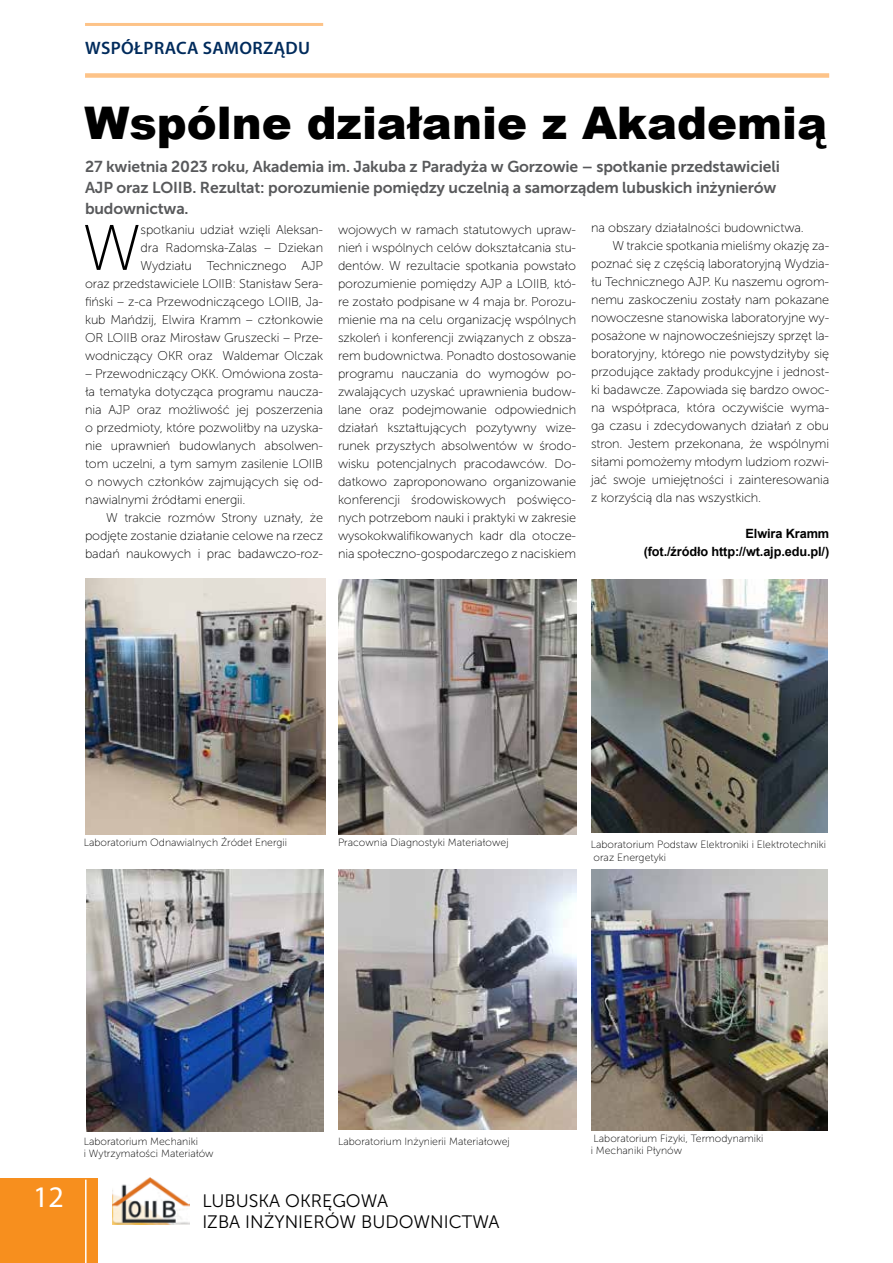
<style>
.page{position:relative;width:893px;height:1263px;background:#fff}
.page>*{position:absolute;margin:0;border:0;box-sizing:border-box;transform-origin:0 0}
.t1{font:64.2px "Museo Sans 100";color:#000}
.t2{font:900 45px "Arial";color:#000}
.t3{font:30px "Myriad Pro";color:#fff}
.t4{font:18px/21.6px "Museo Sans 300";color:#000}
.t5{font:600 18px "Myriad Pro";letter-spacing:.02em;color:#002b5c}
.t6{font:15.75px/21px "Museo Sans 700";letter-spacing:-.01em;color:#58595b}
.t7{font:12.75px/18px "Museo Sans 100";letter-spacing:-.01em;color:#000;text-align:justify}
.t8{font:700 12.75px/18px "Arial";letter-spacing:-.01em;color:#000;text-align:right}
.t9{font:10.5px/12.6px "Museo Sans 100";color:#000}
</style>
<div class="page">
<img style="left:113px;top:1177px;width:77px;height:47px">
<div style="left:0;top:1178px;width:98px;height:85px;background:#f78f1e"></div>
<hr style="left:85px;top:1179px;width:2px;height:84px;background:#fff">
<hr style="left:85px;top:23px;width:238px;height:3px;background:#fdc388">
<div style="left:85px;top:73px;width:744px;height:5px;background:#fdc388"></div>
<img style="left:338px;top:579px;width:239px;height:256px">
<img style="left:85px;top:579px;width:241px;height:256px">
<img style="left:592px;top:579px;width:236px;height:254px">
<img style="left:87px;top:869px;width:236px;height:262px">
<img style="left:338px;top:869px;width:239px;height:261px">
<img style="left:591px;top:869px;width:237px;height:262px">
<h3 class="t5" style="left:85px;top:36px;width:167px">WSPÓŁPRACA SAMORZ</h3>
<h3 class="t5" style="left:274px;top:36px;width:38px">ĄDU</h3>
<h2 class="t2" style="left:84px;top:90px;width:744px">Wspólne działanie z Akademią</h2>
<p class="t6" style="left:85px;top:156px;width:696px">27 kwietnia 2023 roku, Akademia im. Jakuba z Paradyża w Gorzowie – spotkanie przedstawicieli<br>AJP oraz LOIIB. Rezultat: porozumienie pomiędzy uczelnią a samorządem lubuskich inżynierów budownictwa.</p>
<p class="t7" style="left:338px;top:221px;width:240px">wojowych w ramach statutowych upraw&shy;nień i wspólnych celów dokształcania stu&shy;dentów. W rezultacie spotkania powstało porozumienie pomiędzy AJP a LOIIB, któ&shy;re zostało podpisane w 4 maja br. Porozu&shy;mienie ma na celu organizację wspólnych szkoleń i konferencji związanych z obsza&shy;rem budownictwa. Ponadto dostosowanie programu nauczania do wymogów po&shy;zwalających uzyskać uprawnienia budow&shy;lane oraz podejmowanie odpowiednich działań kształtujących pozytywny wize&shy;runek przyszłych absolwentów w środo&shy;wisku potencjalnych pracodawców. Do&shy;datkowo zaproponowano organizowanie konferencji środowiskowych poświęco&shy;nych potrzebom nauki i praktyki w zakresie wysokokwalifikowanych kadr dla otocze&shy;nia społeczno-gospodarczego z naciskiem</p>
<p class="t7" style="left:591px;top:219px;width:214px">na obszary działalności budownictwa.</p>
<h1 class="t1" style="left:82px;top:214px;width:60px">W</h1>
<p class="t7" style="left:85px;top:221px;width:240px;text-align:right">spotkaniu udział wzięli Aleksan-<br>dra Radomska-Zalas – Dziekan<br>Wydziału Technicznego AJP<br>oraz przedstawiciele LOIIB: Stanisław Sera&shy;fiński – z-ca Przewodniczącego LOIIB, Ja&shy;kub Mańdzij, Elwira Kramm – członkowie OR LOIIB oraz Mirosław Gruszecki – Prze&shy;wodniczący OKR oraz Waldemar Olczak</p>
<p class="t7" style="left:85px;top:365px;width:240px">– Przewodniczący OKK. Omówiona zosta&shy;ła tematyka dotycząca programu naucza&shy;nia AJP oraz możliwość jej poszerzenia o przedmioty, które pozwoliłby na uzyska&shy;nie uprawnień budowlanych absolwen&shy;tom uczelni, a tym samym zasilenie LOIIB o nowych członków zajmujących się od&shy;nawialnymi źródłami energii.</p>
<p class="t7" style="left:85px;top:509px;width:240px;text-indent:21px">W trakcie rozmów Strony uznały, że podjęte zostanie działanie celowe na rzecz badań naukowych i prac badawczo-roz-</p>
<p class="t7" style="left:612px;top:237px;width:218px">W trakcie spotkania mieliśmy okazję za-</p>
<p class="t7" style="left:591px;top:255px;width:240px">poznać się z częścią laboratoryjną Wydzia-</p>
<p class="t7" style="left:591px;top:273px;width:240px">łu Technicznego AJP. Ku naszemu ogrom-</p>
<p class="t7" style="left:591px;top:291px;width:240px">nemu zaskoczeniu zostały nam pokazane</p>
<p class="t7" style="left:591px;top:309px;width:240px">nowoczesne stanowiska laboratoryjne wy-</p>
<p class="t7" style="left:591px;top:327px;width:240px">posażone w najnowocześniejszy sprzęt la-</p>
<p class="t7" style="left:591px;top:345px;width:240px">boratoryjny, którego nie powstydziłyby się</p>
<p class="t7" style="left:591px;top:363px;width:240px">przodujące zakłady produkcyjne i jednost-</p>
<p class="t7" style="left:591px;top:381px;width:240px">ki badawcze. Zapowiada się bardzo owoc-</p>
<p class="t7" style="left:591px;top:399px;width:240px">na współpraca, która oczywiście wyma-</p>
<p class="t7" style="left:591px;top:417px;width:240px">ga czasu i zdecydowanych działań z obu</p>
<p class="t7" style="left:591px;top:435px;width:240px">stron. Jestem przekonana, że wspólnymi</p>
<p class="t7" style="left:591px;top:453px;width:240px">siłami pomożemy młodym ludziom rozwi-</p>
<p class="t7" style="left:591px;top:471px;width:240px">jać swoje umiejętności i zainteresowania</p>
<p class="t7" style="left:591px;top:489px;width:172px">z korzyścią dla nas wszystkich.</p>
<p class="t8" style="left:644px;top:524px;width:187px">Elwira Kramm<br>(fot./źródło http://wt.ajp.edu.pl/)</p>
<p class="t9" style="left:84px;top:836px;width:205px">Laboratorium Odnawialnych Źródeł Energii</p>
<p class="t9" style="left:338px;top:836px;width:172px">Pracownia Diagnostyki Materiałowej</p>
<p class="t9" style="left:591px;top:839px;width:237px">Laboratorium Podstaw Elektroniki i Elektrotechniki oraz Energetyki</p>
<h3 class="t3" style="left:33px;top:1179px;width:32px">12</h3>
<p class="t9" style="left:84px;top:1135px;width:131px">Laboratorium Mechaniki<br>i Wytrzymałości Materiałów</p>
<p class="t9" style="left:338px;top:1135px;width:173px">Laboratorium Inżynierii Materiałowej</p>
<h3 class="t4" style="left:202px;top:1190px;width:299px">LUBUSKA OKRĘGOWA<br>IZBA INŻYNIERÓW BUDOWNICTWA</h3>
<p class="t9" style="left:591px;top:1132px;width:174px">Laboratorium Fizyki, Termodynamiki i Mechaniki Płynów</p>
</div>
